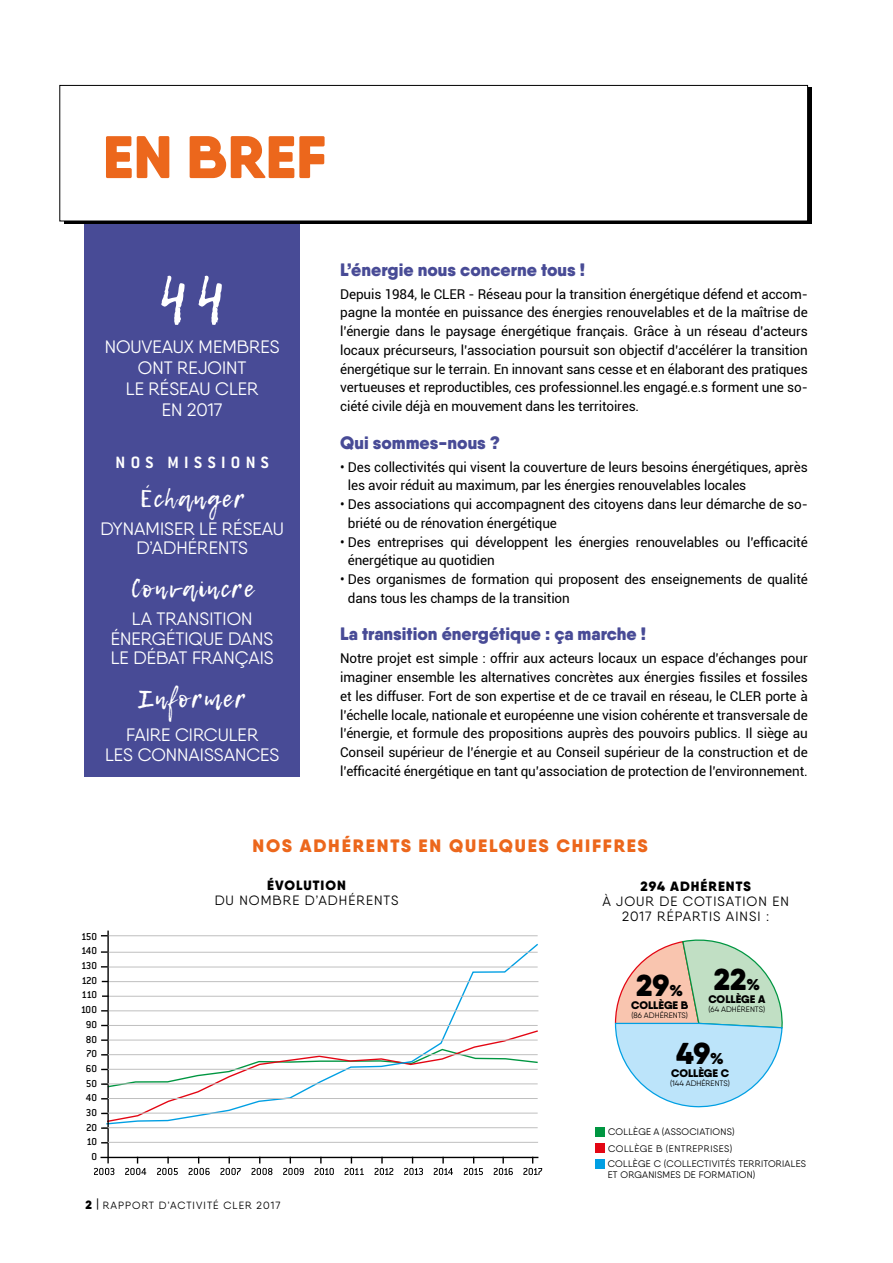
<style>
.page{position:relative;width:893px;height:1263px;background:#fff}
.page>*{position:absolute;margin:0;border:0;box-sizing:border-box;transform-origin:0 0}
.t1{font:69.6px "Lemon Tuesday";color:#fff}
.t2{font:900 60px "Qanelas Soft";color:#ec671c}
.t3{font:900 30.15px "Qanelas Soft";color:#000}
.t4{font:24px "Lemon Tuesday";letter-spacing:.1em;color:#fff}
.t5{font:18px/19.5px "Qanelas Soft";color:#fff;text-align:center}
.t6{font:900 18px "Qanelas Soft";color:#484b96}
.t7{font:900 18px "Qanelas Soft";letter-spacing:.1em;color:#ec671c}
.t8{font:700 18px "Conduit ITC";letter-spacing:.3em;color:#fff}
.t9{font:13.5px/18.8px "Roboto";letter-spacing:-.01em;color:#000}
.t10{font:13.5px/15px "Qanelas Soft";letter-spacing:.075em;color:#000;text-align:center}
.t11{font:900 13.5px "Qanelas Soft";letter-spacing:.075em;color:#000}
.t12{font:500 11.1px/14.7px "Conduit ITC";letter-spacing:-.03em;color:#000;text-align:right}
.t13{font:900 10.95px "Qanelas Soft";color:#000}
.t14{font:10.5px "Qanelas Soft";letter-spacing:.1em;color:#000}
.t15{font:9.45px/15.9px "Qanelas Soft";letter-spacing:.025em;color:#000}
.t16{font:7.8px "Qanelas Soft";color:#000}
.s1{font-size:15.75px}
.s2{font-weight:900;font-size:12px}
.s3{font-family:"Arial";font-size:12px}
</style>
<div class="page">
<svg style="left:614px;top:939px;width:169px;height:169px"></svg>
<div style="left:85px;top:85px;width:215px;height:691px;background:#484b96"></div>
<svg style="left:105px;top:943px;width:434px;height:82px"></svg>
<hr style="left:107px;top:930px;width:2px;height:233px;background:#000">
<hr style="left:100px;top:1157px;width:438px;height:1px;background:#000">
<hr style="left:109px;top:967px;width:429px;height:1px;background:#bfbfbf">
<hr style="left:109px;top:952px;width:429px;height:1px;background:#bfbfbf">
<hr style="left:109px;top:935px;width:429px;height:1px;background:#bfbfbf">
<hr style="left:109px;top:996px;width:429px;height:1px;background:#bfbfbf">
<hr style="left:109px;top:981px;width:429px;height:1px;background:#bfbfbf">
<hr style="left:109px;top:1010px;width:429px;height:1px;background:#bfbfbf">
<hr style="left:105px;top:1142px;width:433px;height:1px;background:#bfbfbf">
<svg style="left:493px;top:1158px;width:20px;height:17px"></svg>
<svg style="left:523px;top:1157px;width:19px;height:18px"></svg>
<div style="left:595px;top:1127px;width:10px;height:10px;background:#009641"></div>
<div style="left:595px;top:1143px;width:10px;height:10px;background:#e30613"></div>
<div style="left:595px;top:1159px;width:10px;height:10px;background:#009fe3"></div>
<svg style="left:101px;top:1025px;width:437px;height:104px"></svg>
<svg style="left:102px;top:995px;width:7px;height:2px"></svg>
<svg style="left:101px;top:951px;width:7px;height:2px"></svg>
<div style="left:60px;top:85px;width:747px;height:136px;background:#fff"></div>
<div style="left:59px;top:85px;width:749px;height:136px;border:1px solid #000"></div>
<svg style="left:94px;top:1168px;width:20px;height:7px"></svg>
<svg style="left:125px;top:1158px;width:21px;height:17px"></svg>
<svg style="left:157px;top:1158px;width:21px;height:17px"></svg>
<svg style="left:188px;top:1158px;width:22px;height:17px"></svg>
<svg style="left:220px;top:1158px;width:21px;height:17px"></svg>
<svg style="left:251px;top:1158px;width:21px;height:17px"></svg>
<svg style="left:283px;top:1158px;width:21px;height:17px"></svg>
<svg style="left:314px;top:1158px;width:20px;height:17px"></svg>
<svg style="left:344px;top:1158px;width:20px;height:17px"></svg>
<svg style="left:374px;top:1158px;width:19px;height:17px"></svg>
<svg style="left:404px;top:1158px;width:19px;height:17px"></svg>
<svg style="left:434px;top:1158px;width:19px;height:17px"></svg>
<svg style="left:464px;top:1158px;width:19px;height:17px"></svg>
<h2 class="t2" style="left:103px;top:118px;width:225px">EN BREF</h2>
<h1 class="t1" style="left:158px;top:259px;width:69px">44</h1>
<h3 class="t5" style="left:105px;top:336px;width:176px;line-height:21px">NOUVEAUX MEMBRES<br>ONT REJOINT<br>LE RÉSEAU CLER<br>EN 2017</h3>
<h3 class="t8" style="left:116px;top:452px;width:155px">NOS MISSIONS</h3>
<h3 class="t4" style="left:140px;top:485px;width:106px">Échanger</h3>
<h3 class="t5" style="left:100px;top:519px;width:185px">DYNAMISER LE RÉSEAU<br>D’ADHÉRENTS</h3>
<h3 class="t4" style="left:131px;top:575px;width:124px">Convaincre</h3>
<h3 class="t5" style="left:111px;top:609px;width:164px">LA TRANSITION<br>ÉNERGÉTIQUE DANS<br>LE DÉBAT FRANÇAIS</h3>
<h3 class="t4" style="left:139px;top:685px;width:107px">Informer</h3>
<h3 class="t5" style="left:105px;top:725px;width:176px">FAIRE CIRCULER<br>LES CONNAISSANCES</h3>
<h3 class="t6" style="left:340px;top:258px;width:247px">L’énergie nous concerne tous !</h3>
<p class="t9" style="left:340px;top:284px;width:469px;text-align:justify">Depuis 1984, le CLER - Réseau pour la transition énergétique défend et accom&shy;pagne la montée en puissance des énergies renouvelables et de la maîtrise de l’énergie dans le paysage énergétique français. Grâce à un réseau d’acteurs locaux précurseurs, l’association poursuit son objectif d’accélérer la transition énergétique sur le terrain. En innovant sans cesse et en élaborant des pratiques vertueuses et reproductibles, ces professionnel.les engagé.e.s forment une so&shy;ciété civile déjà en mouvement dans les territoires.</p>
<h3 class="t6" style="left:340px;top:431px;width:161px">Qui sommes-nous ?</h3>
<p class="t9" style="left:348px;top:457px;width:461px;text-indent:-8px">• Des collectivités qui visent la couverture de leurs besoins énergétiques, après les avoir réduit au maximum, par les énergies renouvelables locales</p>
<p class="t9" style="left:348px;top:494px;width:461px;text-indent:-8px">• Des associations qui accompagnent des citoyens dans leur démarche de so&shy;briété ou de rénovation énergétique</p>
<p class="t9" style="left:348px;top:532px;width:461px;text-indent:-8px">• Des entreprises qui développent les énergies renouvelables ou l’efficacité énergétique au quotidien</p>
<p class="t9" style="left:348px;top:569px;width:461px;text-indent:-8px">• Des organismes de formation qui proposent des enseignements de qualité dans tous les champs de la transition</p>
<h3 class="t6" style="left:340px;top:622px;width:307px">La transition énergétique : ça marche !</h3>
<p class="t9" style="left:340px;top:649px;width:469px;text-align:justify">Notre projet est simple : offrir aux acteurs locaux un espace d’échanges pour imaginer ensemble les alternatives concrètes aux énergies fissiles et fossiles et les diffuser. Fort de son expertise et de ce travail en réseau, le CLER porte à l’échelle locale, nationale et européenne une vision cohérente et transversale de l’énergie, et formule des propositions auprès des pouvoirs publics. Il siège au Conseil supérieur de l’énergie et au Conseil supérieur de la construction et de l’efficacité énergétique en tant qu’association de protection de l’environnement.</p>
<p class="t12" style="left:81px;top:929px;width:18px">150<br>140<br>130<br>120<br>110<br>100<br>90<br>80<br>70<br>60<br>50<br>40<br>30<br>20<br>10<br>0</p>
<h3 class="t7" style="left:253px;top:834px;width:397px">NOS ADHÉRENTS EN QUELQUES CHIFFRES</h3>
<p class="t11" style="left:267px;top:876px;width:80px">ÉVOLUTION</p>
<p class="t10" style="left:215px;top:892px;width:185px">DU NOMBRE D’ADHÉRENTS</p>
<p class="t11" style="left:640px;top:878px;width:112px">294 ADHÉRENTS</p>
<p class="t10" style="left:602px;top:894px;width:188px">À JOUR DE COTISATION EN<br>2017 RÉPARTIS AINSI :</p>
<h3 class="t3" style="left:714px;top:960px;width:48px">22<span class="s1">%</span></h3>
<p class="t13" style="left:708px;top:992px;width:58px">COLLÈGE A</p>
<p class="t16" style="left:708px;top:1005px;width:58px">(64 ADHÉRENTS)</p>
<h3 class="t3" style="left:636px;top:966px;width:48px">29<span class="s1">%</span></h3>
<p class="t13" style="left:631px;top:998px;width:59px">COLLÈGE B</p>
<p class="t16" style="left:631px;top:1011px;width:58px">(86 ADHÉRENTS)</p>
<h3 class="t3" style="left:676px;top:1034px;width:49px">49<span class="s1">%</span></h3>
<p class="t13" style="left:671px;top:1066px;width:59px">COLLÈGE C</p>
<p class="t16" style="left:670px;top:1079px;width:61px">(144 ADHÉRENTS)</p>
<p class="t15" style="left:608px;top:1124px;width:200px">COLLÈGE A (ASSOCIATIONS)<br>COLLÈGE B (ENTREPRISES)<br>COLLÈGE C (COLLECTIVITÉS TERRITORIALES</p>
<p class="t15" style="left:608px;top:1167px;width:149px">ET ORGANISMES DE FORMATION)</p>
<p class="t14" style="left:85px;top:1199px;width:197px"><span class="s2">2</span> <span class="s3">|</span> RAPPORT D’ACTIVITÉ CLER 2017</p>
</div>
